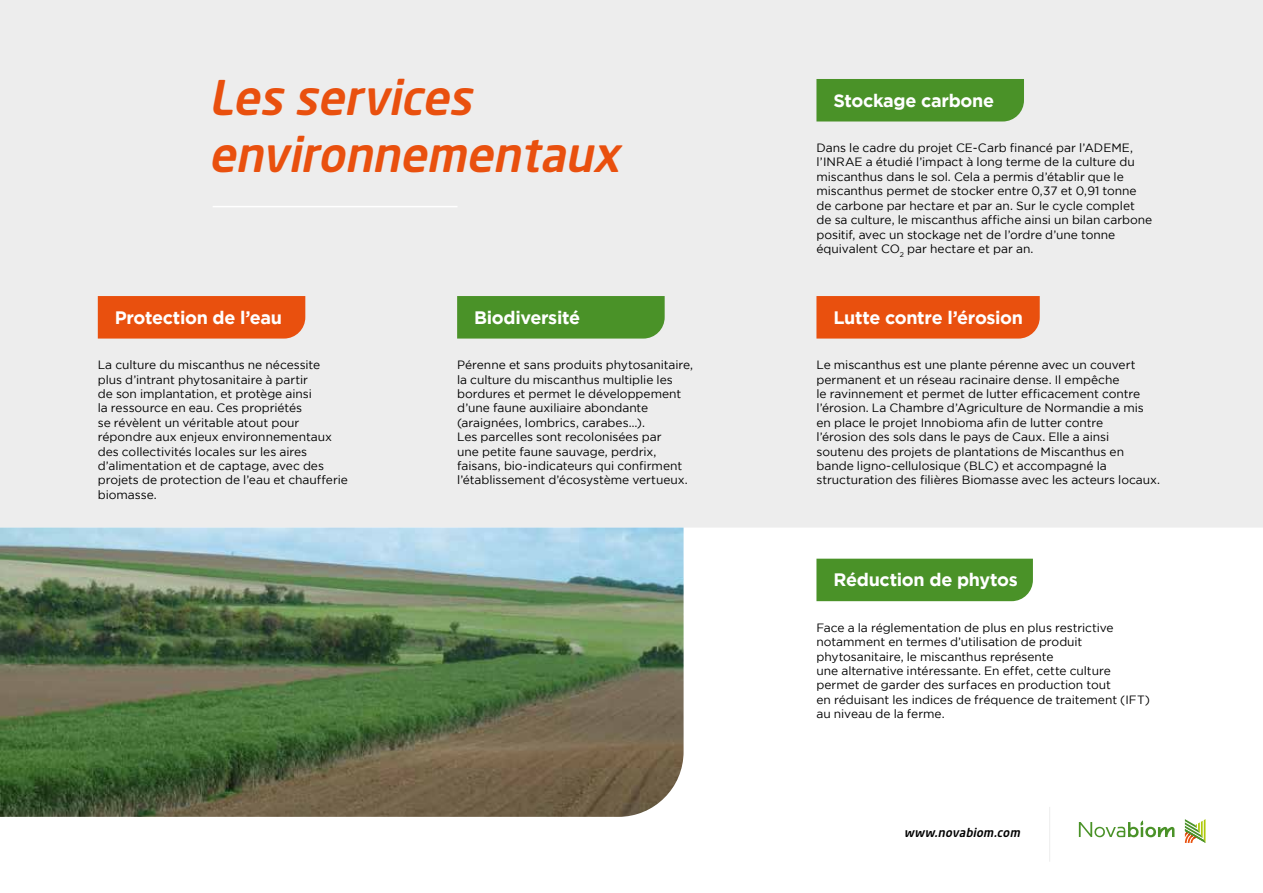
<style>
.page{position:relative;width:1263px;height:893px;background:#fff}
.page>*{position:absolute;margin:0;border:0;box-sizing:border-box;transform-origin:0 0}
.t1{font:italic 500 47.25px/56.7px "Neo Sans Std";color:#e9500e}
.t2{font:700 18px "Gotham";letter-spacing:-.02em;color:#fff}
.t3{font:12px/14.4px "Gotham";letter-spacing:-.005em;color:#000}
.t4{font:italic 500 12px "Neo Sans Std";color:#000}
</style>
<div class="page">
<div style="left:0;top:0;width:1263px;height:528px;background:#ededed"></div>
<hr style="left:1049px;top:807px;width:1px;height:55px;background:#ededed">
<svg style="left:1185px;top:819px;width:20px;height:24px"></svg>
<svg style="left:1079px;top:820px;width:95px;height:17px"></svg>
<hr style="left:213px;top:206px;width:244px;height:1px;background:#fff">
<div style="left:98px;top:296px;width:207px;height:43px;background:#e9500e"></div>
<div style="left:457px;top:296px;width:208px;height:43px;background:#4a9228"></div>
<div style="left:816px;top:79px;width:208px;height:42px;background:#4a9228"></div>
<div style="left:816px;top:559px;width:217px;height:42px;background:#4a9228"></div>
<div style="left:816px;top:296px;width:224px;height:43px;background:#e9500e"></div>
<img style="left:0;top:528px;width:684px;height:289px">
<h1 class="t1" style="left:208px;top:68px;width:423px">Les services environnementaux</h1>
<h2 class="t2" style="left:115px;top:307px;width:169px">Protection de l’eau</h2>
<h2 class="t2" style="left:474px;top:307px;width:108px">Biodiversité</h2>
<p class="t3" style="left:98px;top:357px;width:252px">La culture du miscanthus ne nécessite<br>plus d’intrant phytosanitaire à partir<br>de son implantation, et protège ainsi<br>la ressource en eau. Ces propriétés<br>se révèlent un véritable atout pour répondre aux enjeux environnementaux des collectivités locales sur les aires d’alimentation et de captage, avec des projets de protection de l’eau et chaufferie biomasse.</p>
<p class="t3" style="left:457px;top:357px;width:238px">Pérenne et sans produits phytosanitaire, la culture du miscanthus multiplie les bordures et permet le développement d’une faune auxiliaire abondante (araignées, lombrics, carabes…).<br>Les parcelles sont recolonisées par<br>une petite faune sauvage, perdrix, faisans, bio-indicateurs qui confirment l’établissement d’écosystème vertueux.</p>
<h2 class="t2" style="left:833px;top:90px;width:162px">Stockage carbone</h2>
<p class="t3" style="left:816px;top:140px;width:337px">Dans le cadre du projet CE-Carb financé par l’ADEME, l’INRAE a étudié l’impact à long terme de la culture du miscanthus dans le sol. Cela a permis d’établir que le miscanthus permet de stocker entre 0,37 et 0,91 tonne de carbone par hectare et par an. Sur le cycle complet de sa culture, le miscanthus affiche ainsi un bilan carbone positif, avec un stockage net de l’ordre d’une tonne équivalent CO<sub>2</sub> par hectare et par an.</p>
<h2 class="t2" style="left:833px;top:307px;width:191px">Lutte contre l’érosion</h2>
<p class="t3" style="left:816px;top:358px;width:345px">Le miscanthus est une plante pérenne avec un couvert permanent et un réseau racinaire dense. Il empêche<br>le ravinnement et permet de lutter efficacement contre l’érosion. La Chambre d’Agriculture de Normandie a mis en place le projet Innobioma afin de lutter contre<br>l’érosion des sols dans le pays de Caux. Elle a ainsi<br>soutenu des projets de plantations de Miscanthus en bande ligno-cellulosique (BLC) et accompagné la structuration des filières Biomasse avec les acteurs locaux.</p>
<h2 class="t2" style="left:833px;top:569px;width:186px">Réduction de phytos</h2>
<p class="t3" style="left:816px;top:620px;width:335px">Face a la réglementation de plus en plus restrictive notamment en termes d’utilisation de produit phytosanitaire, le miscanthus représente<br>une alternative intéressante. En effet, cette culture permet de garder des surfaces en production tout<br>en réduisant les indices de fréquence de traitement (IFT) au niveau de la ferme.</p>
<p class="t4" style="left:904px;top:825px;width:120px">www.novabiom.com</p>
</div>
